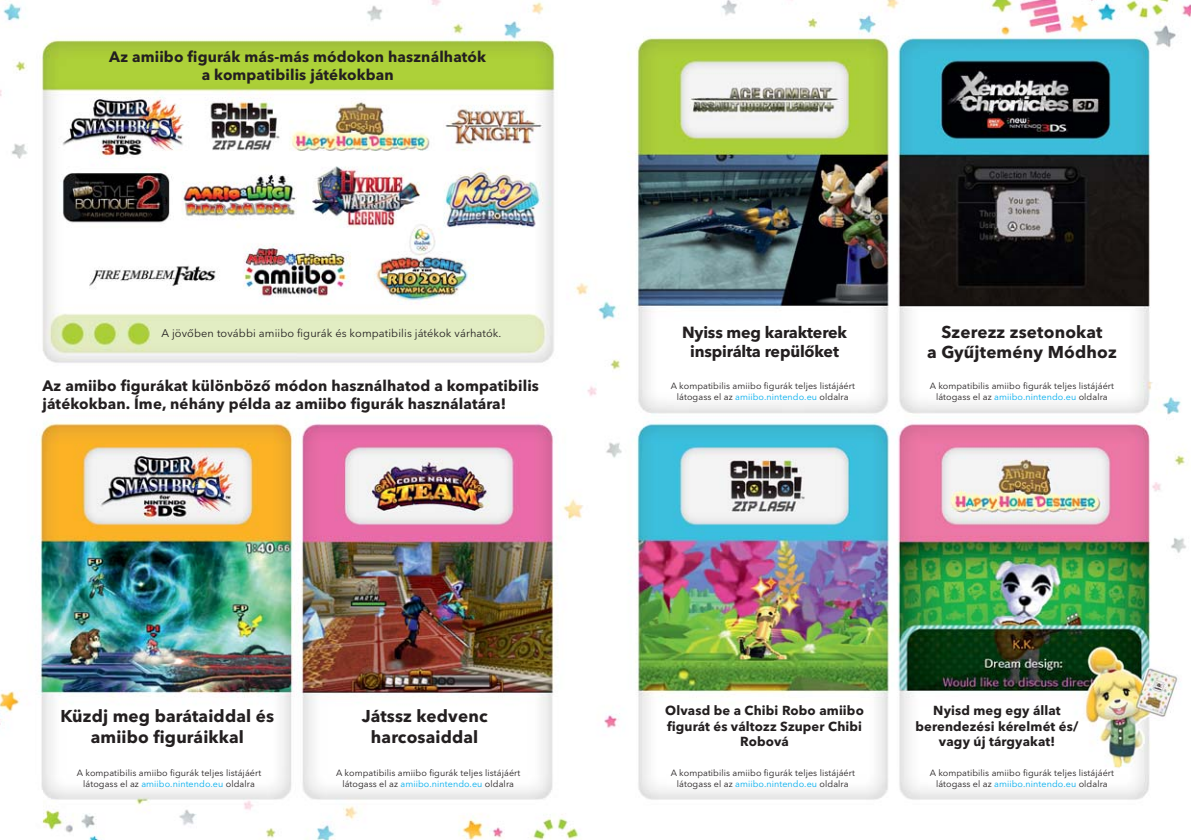
<style>
.page{position:relative;width:1191px;height:840px;background:#fff}
.page>*{position:absolute;margin:0;border:0;box-sizing:border-box;transform-origin:0 0}
.t1{font:700 17px/20.4px "Avenir Next LT Pro";letter-spacing:.01em;color:#231f20;text-align:center}
.t2{font:700 16px/19.2px "Avenir Next LT Pro";letter-spacing:-.01em;color:#231f20;text-align:center}
.t3{font:700 15px/18px "Avenir Next LT Pro";letter-spacing:.01em;color:#231f20;text-align:center}
.t4{font:700 13px/15.6px "Avenir Next LT Pro";letter-spacing:.01em;color:#231f20;text-align:center}
.t5{font:11px "Avenir Next LT Pro";letter-spacing:.01em;color:#231f20}
.t6{font:9px/10.8px "Avenir Next LT Pro";letter-spacing:.01em;color:#231f20;text-align:center}
.s1{color:#00aeef}
</style>
<div class="page">
<img style="left:0;top:0;width:1191px;height:839px">
<h3 class="t3" style="left:109px;top:49px;width:378px">Az amiibo figurák más-más módokon használhatók a kompatibilis játékokban</h3>
<p class="t5" style="left:162px;top:328px;width:341px">A jövőben további amiibo figurák és kompatibilis játékok várhatók.</p>
<h2 class="t2" style="left:682px;top:323px;width:167px">Nyiss meg karakterek inspirálta repülőket</h2>
<h1 class="t1" style="left:927px;top:322px;width:191px">Szerezz zsetonokat<br>a Gyűjtemény Módhoz</h1>
<h3 class="t3" style="left:43px;top:377px;width:498px;text-align:left">Az amiibo figurákat különböző módon használhatod a kompatibilis játékokban. Íme, néhány példa az amiibo figurák használatára!</h3>
<p class="t6" style="left:670px;top:381px;width:186px">A kompatibilis amiibo figurák teljes listájáért látogass el az <span class="s1">amiibo.nintendo.eu</span> oldalra</p>
<p class="t6" style="left:929px;top:381px;width:186px">A kompatibilis amiibo figurák teljes listájáért látogass el az <span class="s1">amiibo.nintendo.eu</span> oldalra</p>
<h1 class="t1" style="left:60px;top:706px;width:215px">Küzdj meg barátaiddal és amiibo figuráikkal</h1>
<h1 class="t1" style="left:362px;top:706px;width:127px">Játssz kedvenc harcosaiddal</h1>
<h3 class="t4" style="left:665px;top:703px;width:200px">Olvasd be a Chibi Robo amiibo figurát és változz Szuper Chibi<br>Robová</h3>
<h3 class="t4" style="left:915px;top:703px;width:164px">Nyisd meg egy állat berendezési kérelmét és/ vagy új tárgyakat!</h3>
<p class="t6" style="left:77px;top:768px;width:186px">A kompatibilis amiibo figurák teljes listájáért látogass el az <span class="s1">amiibo.nintendo.eu</span> oldalra</p>
<p class="t6" style="left:336px;top:768px;width:186px">A kompatibilis amiibo figurák teljes listájáért látogass el az <span class="s1">amiibo.nintendo.eu</span> oldalra</p>
<p class="t6" style="left:670px;top:768px;width:186px">A kompatibilis amiibo figurák teljes listájáért látogass el az <span class="s1">amiibo.nintendo.eu</span> oldalra</p>
<p class="t6" style="left:929px;top:768px;width:186px">A kompatibilis amiibo figurák teljes listájáért látogass el az <span class="s1">amiibo.nintendo.eu</span> oldalra</p>
</div>
